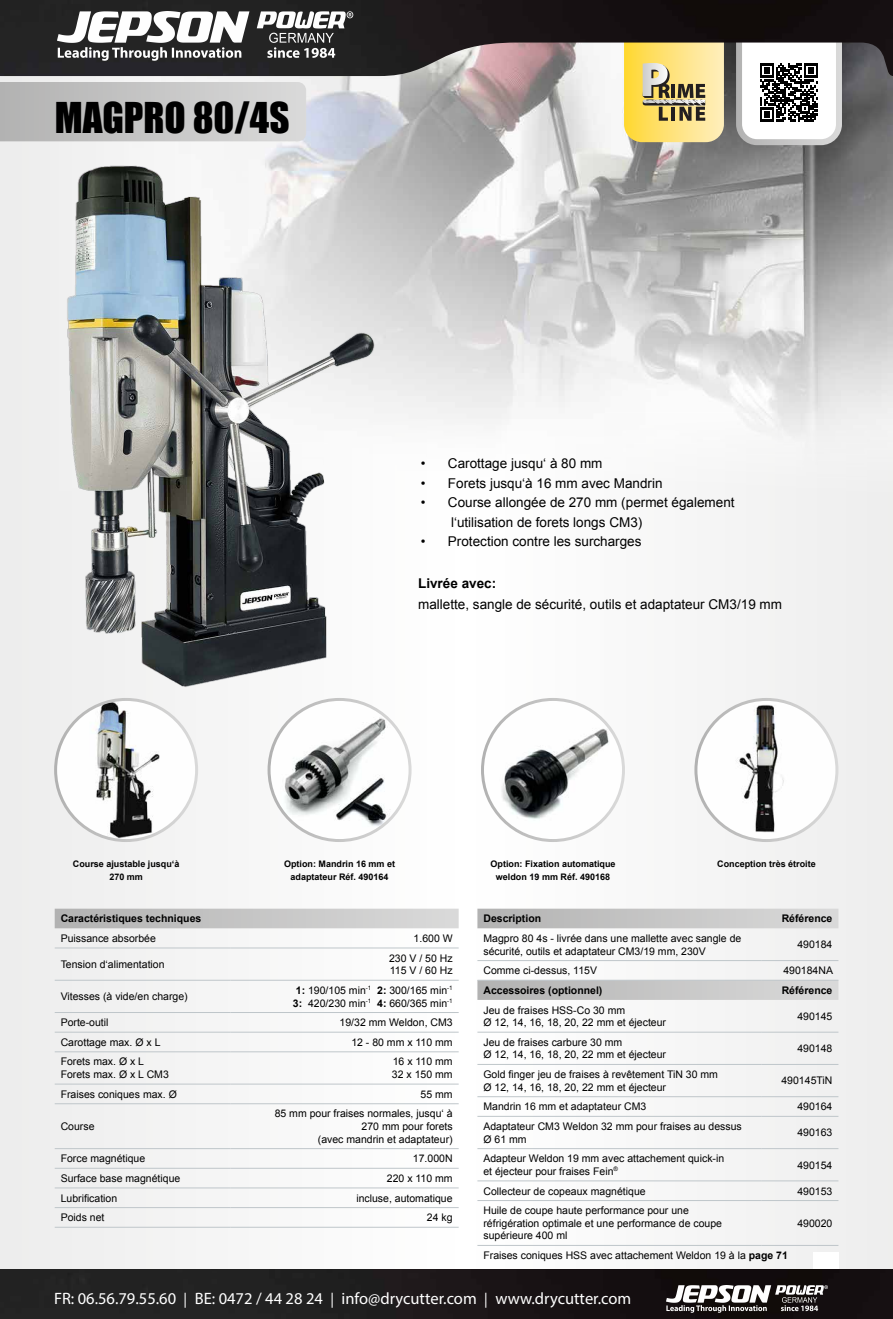
<style>
.page{position:relative;width:893px;height:1319px;background:#fff}
.page>*{position:absolute;margin:0;border:0;box-sizing:border-box;transform-origin:0 0}
.t1{font:39px "Impact";color:#000}
.t2{font:16.5px "Myriad Pro";color:#fff}
.t3{font:13.5px/19.5px "Arial";color:#000}
.t4{font:700 13.5px "Arial";color:#000}
.t5{font:10.5px/12.6px "Arial";color:#000}
.t6{font:700 10.5px "Arial";color:#000}
.t7{font:700 9px/13.5px "Arial";color:#000;text-align:center}
.s1{font-weight:700}
.s2{font-size:15px}
</style>
<div class="page">
<div style="left:0;top:30px;width:893px;height:1288px;background:#f6f6f6"></div>
<img style="left:0;top:76px;width:893px;height:354px">
<img style="left:7px;top:145px;width:372px;height:542px">
<img style="left:56px;top:699px;width:141px;height:141px;border-radius:70px">
<div style="left:54px;top:697px;width:144px;height:144px;border:3px solid #fff;border-radius:50%"></div>
<svg style="left:0;top:82px;width:306px;height:59px;background:#c5c5c5"></svg>
<img style="left:269px;top:699px;width:141px;height:141px;border-radius:71px">
<div style="left:268px;top:697px;width:144px;height:144px;border:3px solid #fff;border-radius:50%"></div>
<img style="left:482px;top:699px;width:141px;height:141px;border-radius:71px">
<div style="left:481px;top:697px;width:144px;height:144px;border:3px solid #fff;border-radius:50%"></div>
<img style="left:696px;top:699px;width:141px;height:141px;border-radius:70px">
<div style="left:694px;top:697px;width:144px;height:144px;border:3px solid #fff;border-radius:50%"></div>
<div style="left:739px;top:4px;width:100px;height:138px;background:#fff;border-radius:18px"></div>
<div style="left:736px;top:1px;width:106px;height:144px;border:6px solid #fff;border-radius:18px"></div>
<svg style="left:760px;top:76px;width:58px;height:45px"></svg>
<svg style="left:624px;top:76px;width:100px;height:66px;background:#d7c274"></svg>
<svg style="left:55px;top:908px;width:404px;height:20px;background:#c7c7c7"></svg>
<hr style="left:55px;top:947px;width:176px;height:1px;background:#bfc6ca">
<hr style="left:231px;top:947px;width:228px;height:1px;background:#bfc6ca">
<hr style="left:55px;top:979px;width:176px;height:1px;background:#bfc6ca">
<hr style="left:231px;top:979px;width:228px;height:1px;background:#bfc6ca">
<hr style="left:55px;top:1012px;width:176px;height:1px;background:#bfc6ca">
<hr style="left:231px;top:1012px;width:228px;height:1px;background:#bfc6ca">
<hr style="left:55px;top:1031px;width:176px;height:1px;background:#bfc6ca">
<hr style="left:231px;top:1031px;width:228px;height:1px;background:#bfc6ca">
<hr style="left:55px;top:1051px;width:176px;height:1px;background:#bfc6ca">
<hr style="left:231px;top:1051px;width:228px;height:1px;background:#bfc6ca">
<hr style="left:55px;top:1148px;width:176px;height:1px;background:#bfc6ca">
<hr style="left:231px;top:1148px;width:228px;height:1px;background:#bfc6ca">
<hr style="left:55px;top:1167px;width:176px;height:1px;background:#bfc6ca">
<hr style="left:231px;top:1167px;width:228px;height:1px;background:#bfc6ca">
<hr style="left:55px;top:1187px;width:176px;height:1px;background:#bfc6ca">
<hr style="left:231px;top:1187px;width:228px;height:1px;background:#bfc6ca">
<hr style="left:55px;top:1207px;width:176px;height:1px;background:#bfc6ca">
<hr style="left:231px;top:1207px;width:228px;height:1px;background:#bfc6ca">
<hr style="left:55px;top:1226px;width:176px;height:1px;background:#bfc6ca">
<hr style="left:231px;top:1226px;width:228px;height:1px;background:#bfc6ca">
<hr style="left:55px;top:1083px;width:176px;height:1px;background:#bfc6ca">
<hr style="left:231px;top:1083px;width:228px;height:1px;background:#bfc6ca">
<hr style="left:55px;top:1103px;width:176px;height:1px;background:#bfc6ca">
<hr style="left:231px;top:1103px;width:228px;height:1px;background:#bfc6ca">
<svg style="left:477px;top:908px;width:361px;height:91px"></svg>
<hr style="left:477px;top:960px;width:284px;height:1px;background:#bfc6ca">
<hr style="left:761px;top:960px;width:77px;height:1px;background:#bfc6ca">
<hr style="left:477px;top:979px;width:284px;height:1px;background:#bfc6ca">
<hr style="left:761px;top:979px;width:77px;height:1px;background:#bfc6ca">
<hr style="left:477px;top:1031px;width:284px;height:1px;background:#bfc6ca">
<hr style="left:761px;top:1031px;width:77px;height:1px;background:#bfc6ca">
<hr style="left:477px;top:1063px;width:284px;height:1px;background:#bfc6ca">
<hr style="left:761px;top:1063px;width:77px;height:1px;background:#bfc6ca">
<hr style="left:761px;top:1096px;width:77px;height:1px;background:#bfc6ca">
<hr style="left:477px;top:1115px;width:284px;height:1px;background:#bfc6ca">
<hr style="left:761px;top:1115px;width:77px;height:1px;background:#bfc6ca">
<hr style="left:477px;top:1148px;width:284px;height:1px;background:#bfc6ca">
<hr style="left:761px;top:1148px;width:77px;height:1px;background:#bfc6ca">
<hr style="left:477px;top:1180px;width:284px;height:1px;background:#bfc6ca">
<hr style="left:761px;top:1180px;width:77px;height:1px;background:#bfc6ca">
<hr style="left:477px;top:1199px;width:284px;height:1px;background:#bfc6ca">
<hr style="left:761px;top:1199px;width:77px;height:1px;background:#bfc6ca">
<hr style="left:477px;top:1096px;width:284px;height:1px;background:#bfc6ca">
<hr style="left:477px;top:1244px;width:284px;height:1px;background:#bfc6ca">
<hr style="left:761px;top:1244px;width:77px;height:1px;background:#bfc6ca">
<img style="left:0;top:0;width:893px;height:76px">
<svg style="left:51px;top:0;width:324px;height:74px;fill:#242424"></svg>
<img style="left:0;top:1269px;width:893px;height:49px">
<svg style="left:661px;top:1269px;width:178px;height:49px;background:#454141"></svg>
<h1 class="t1" style="left:55px;top:87px;width:236px">MAGPRO 80/4S</h1>
<p class="t3" style="left:421px;top:454px;width:183px">• Carottage jusqu‘ à 80 mm</p>
<p class="t3" style="left:421px;top:473px;width:243px">• Forets jusqu‘à 16 mm avec Mandrin</p>
<p class="t3" style="left:451px;top:493px;width:285px;text-indent:-30px">• Course allongée de 270 mm (permet également l‘utilisation de forets longs CM3)</p>
<p class="t3" style="left:421px;top:532px;width:222px">• Protection contre les surcharges</p>
<p class="t4" style="left:418px;top:574px;width:80px">Livrée avec:</p>
<p class="t3" style="left:418px;top:595px;width:365px">mallette, sangle de sécurité, outils et adaptateur CM3/19 mm</p>
<p class="t7" style="left:73px;top:857px;width:108px">Course ajustable jusqu‘à<br>270 mm</p>
<p class="t7" style="left:284px;top:857px;width:113px">Option: Mandrin 16 mm et adaptateur Réf. 490164</p>
<p class="t7" style="left:490px;top:857px;width:127px">Option: Fixation automatique weldon 19 mm Réf. 490168</p>
<p class="t7" style="left:717px;top:857px;width:100px">Conception très étroite</p>
<p class="t6" style="left:61px;top:911px;width:142px">Caractéristiques techniques</p>
<p class="t5" style="left:61px;top:931px;width:97px">Puissance absorbée</p>
<p class="t5" style="left:414px;top:931px;width:41px">1.600 W</p>
<p class="t5" style="left:61px;top:957px;width:105px">Tension d‘alimentation</p>
<p class="t5" style="left:389px;top:951px;width:65px">230 V / 50 Hz<br>115 V / 60 Hz</p>
<p class="t5" style="left:61px;top:990px;width:129px">Vitesses (à vide/en charge)</p>
<p class="t5" style="left:293px;top:983px;width:161px"><span class="s1">1:</span> 190/105 min<sup>-1</sup> <span class="s1">2:</span> 300/165 min<sup>-1<br></sup><span class="s1">3:</span> 420/230 min<sup>-1</sup> <span class="s1">4:</span> 660/365 min<sup>-1</sup></p>
<p class="t5" style="left:61px;top:1016px;width:49px">Porte-outil</p>
<p class="t5" style="left:340px;top:1016px;width:115px">19/32 mm Weldon, CM3</p>
<p class="t5" style="left:61px;top:1035px;width:101px">Carottage max. Ø x L</p>
<p class="t5" style="left:351px;top:1035px;width:103px">12 - 80 mm x 110 mm</p>
<p class="t5" style="left:61px;top:1055px;width:110px">Forets max. Ø x L<br>Forets max. Ø x L CM3</p>
<p class="t5" style="left:392px;top:1055px;width:62px">16 x 110 mm<br>32 x 150 mm</p>
<p class="t5" style="left:61px;top:1087px;width:118px">Fraises coniques max. Ø</p>
<p class="t5" style="left:421px;top:1087px;width:34px">55 mm</p>
<p class="t5" style="left:61px;top:1119px;width:35px">Course</p>
<p class="t5" style="left:275px;top:1107px;width:179px;text-align:right">85 mm pour fraises normales, jusqu‘ à<br>270 mm pour forets<br>(avec mandrin et adaptateur)</p>
<p class="t5" style="left:61px;top:1152px;width:86px">Force magnétique</p>
<p class="t5" style="left:413px;top:1152px;width:41px">17.000N</p>
<p class="t5" style="left:61px;top:1171px;width:121px">Surface base magnétique</p>
<p class="t5" style="left:387px;top:1171px;width:67px">220 x 110 mm</p>
<p class="t5" style="left:61px;top:1191px;width:58px">Lubrification</p>
<p class="t5" style="left:356px;top:1191px;width:98px">incluse, automatique</p>
<p class="t5" style="left:61px;top:1211px;width:45px">Poids net</p>
<p class="t5" style="left:427px;top:1211px;width:27px">24 kg</p>
<p class="t6" style="left:483px;top:911px;width:59px">Description</p>
<p class="t6" style="left:782px;top:911px;width:52px">Référence</p>
<p class="t5" style="left:483px;top:931px;width:259px">Magpro 80 4s - livrée dans une mallette avec sangle de sécurité, outils et adaptateur CM3/19 mm, 230V</p>
<p class="t5" style="left:797px;top:938px;width:37px">490184</p>
<p class="t5" style="left:483px;top:964px;width:115px">Comme ci-dessus, 115V</p>
<p class="t5" style="left:783px;top:964px;width:51px">490184NA</p>
<p class="t6" style="left:483px;top:983px;width:121px">Accessoires (optionnel)</p>
<p class="t6" style="left:782px;top:983px;width:52px">Référence</p>
<p class="t5" style="left:483px;top:1003px;width:184px">Jeu de fraises HSS-Co 30 mm<br>Ø 12, 14, 16, 18, 20, 22 mm et éjecteur</p>
<p class="t5" style="left:797px;top:1009px;width:37px">490145</p>
<p class="t5" style="left:483px;top:1035px;width:184px">Jeu de fraises carbure 30 mm<br>Ø 12, 14, 16, 18, 20, 22 mm et éjecteur</p>
<p class="t5" style="left:797px;top:1042px;width:37px">490148</p>
<p class="t5" style="left:483px;top:1068px;width:236px">Gold finger jeu de fraises à revêtement TiN 30 mm<br>Ø 12, 14, 16, 18, 20, 22 mm et éjecteur</p>
<p class="t5" style="left:781px;top:1074px;width:52px">490145TiN</p>
<p class="t5" style="left:483px;top:1100px;width:164px">Mandrin 16 mm et adaptateur CM3</p>
<p class="t5" style="left:797px;top:1100px;width:37px">490164</p>
<p class="t5" style="left:483px;top:1119px;width:260px">Adaptateur CM3 Weldon 32 mm pour fraises au dessus<br>Ø 61 mm</p>
<p class="t5" style="left:797px;top:1126px;width:37px">490163</p>
<p class="t5" style="left:483px;top:1152px;width:242px">Adapteur Weldon 19 mm avec attachement quick-in et éjecteur pour fraises Fein<sup>®</sup></p>
<p class="t5" style="left:797px;top:1158px;width:37px">490154</p>
<p class="t5" style="left:483px;top:1184px;width:164px">Collecteur de copeaux magnétique</p>
<p class="t5" style="left:797px;top:1184px;width:37px">490153</p>
<p class="t5" style="left:483px;top:1204px;width:240px">Huile de coupe haute performance pour une réfrigération optimale et une performance de coupe supérieure 400 ml</p>
<p class="t5" style="left:797px;top:1216px;width:37px">490020</p>
<p class="t5" style="left:483px;top:1248px;width:306px">Fraises coniques HSS avec attachement Weldon 19 à la <span class="s1">page 71</span></p>
<h2 class="t2" style="left:54px;top:1287px;width:579px">FR: 06.56.79.55.60 <span class="s2">|</span> BE: 0472 / 44 28 24 <span class="s2">|</span> info@drycutter.com <span class="s2">|</span> www.drycutter.com</h2>
</div>
